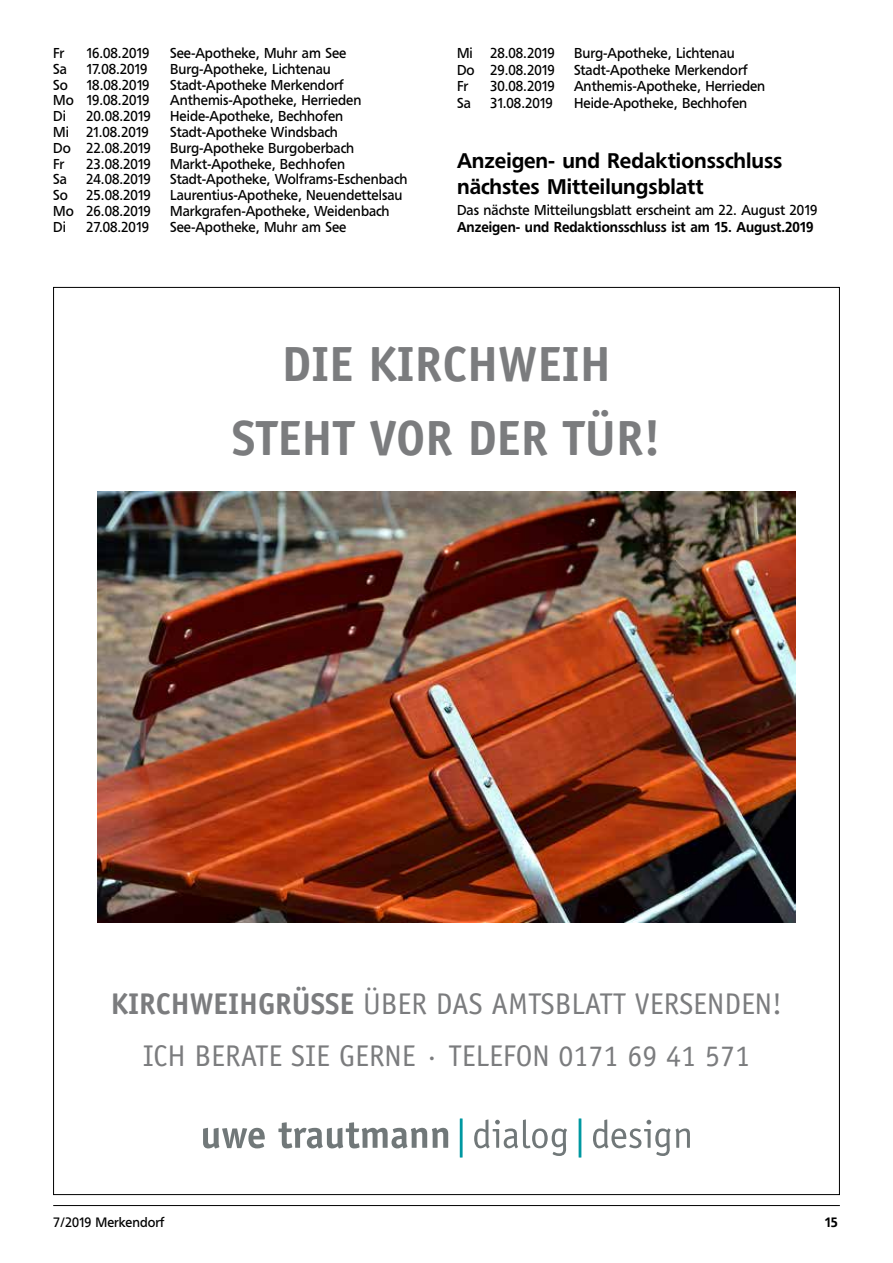
<style>
.page{position:relative;width:893px;height:1263px;background:#fff}
.page>*{position:absolute;margin:0;border:0;box-sizing:border-box;transform-origin:0 0}
.t1{font:700 49.5px/73.9px "Officina Sans";color:#7b7c7e;text-align:center}
.t2{font:30px/52.5px "Officina Sans";color:#7b7c7e;text-align:center}
.t3{font:500 21px/26.2px "Freeborn SB";color:#000}
.t4{font:14.25px "Freeborn SB";color:#000;scale:.95 1}
.t5{font:500 14.25px "Freeborn SB";color:#000;scale:.95 1}
.t6{font:13.5px "Freeborn SB";color:#000;scale:.95 1}
.t7{font:500 13.5px "Freeborn SB";color:#000;scale:.95 1}
.s1{font-weight:700}
</style>
<div class="page">
<hr style="left:53px;top:1205px;width:787px;height:1px;background:#000">
<svg style="left:203px;top:1122px;width:245px;height:26px"></svg>
<hr style="left:460px;top:1118px;width:3px;height:39px;background:#0098a1">
<svg style="left:474px;top:1119px;width:93px;height:37px"></svg>
<hr style="left:579px;top:1118px;width:2px;height:39px;background:#0098a1">
<svg style="left:593px;top:1119px;width:97px;height:37px"></svg>
<img style="left:97px;top:492px;width:699px;height:431px">
<p class="t4" style="left:53px;top:45px;width:13px">Fr</p>
<p class="t4" style="left:86px;top:45px;width:68px">16.08.2019</p>
<p class="t4" style="left:170px;top:45px;width:187px">See-Apotheke, Muhr am See</p>
<p class="t4" style="left:53px;top:61px;width:16px">Sa</p>
<p class="t4" style="left:86px;top:61px;width:66px">17.08.2019</p>
<p class="t4" style="left:170px;top:61px;width:171px">Burg-Apotheke, Lichtenau</p>
<p class="t4" style="left:53px;top:76px;width:17px">So</p>
<p class="t4" style="left:86px;top:76px;width:68px">18.08.2019</p>
<p class="t4" style="left:170px;top:76px;width:184px">Stadt-Apotheke Merkendorf</p>
<p class="t4" style="left:53px;top:92px;width:103px">Mo 19.08.2019</p>
<p class="t4" style="left:170px;top:92px;width:203px">Anthemis-Apotheke, Herrieden</p>
<p class="t4" style="left:53px;top:108px;width:15px">Di</p>
<p class="t4" style="left:86px;top:108px;width:70px">20.08.2019</p>
<p class="t4" style="left:170px;top:108px;width:184px">Heide-Apotheke, Bechhofen</p>
<p class="t4" style="left:53px;top:124px;width:102px">Mi 21.08.2019</p>
<p class="t4" style="left:170px;top:124px;width:178px">Stadt-Apotheke Windsbach</p>
<p class="t4" style="left:53px;top:140px;width:104px">Do 22.08.2019</p>
<p class="t4" style="left:170px;top:140px;width:195px">Burg-Apotheke Burgoberbach</p>
<p class="t4" style="left:53px;top:155px;width:13px">Fr</p>
<p class="t4" style="left:86px;top:155px;width:70px">23.08.2019</p>
<p class="t4" style="left:170px;top:155px;width:186px">Markt-Apotheke, Bechhofen</p>
<p class="t4" style="left:53px;top:171px;width:16px">Sa</p>
<p class="t4" style="left:86px;top:171px;width:70px">24.08.2019</p>
<p class="t4" style="left:170px;top:171px;width:251px">Stadt-Apotheke, Wolframs-Eschenbach</p>
<p class="t4" style="left:53px;top:187px;width:17px">So</p>
<p class="t4" style="left:86px;top:187px;width:70px">25.08.2019</p>
<p class="t4" style="left:170px;top:187px;width:246px">Laurentius-Apotheke, Neuendettelsau</p>
<p class="t4" style="left:53px;top:203px;width:104px">Mo 26.08.2019</p>
<p class="t4" style="left:170px;top:203px;width:233px">Markgrafen-Apotheke, Weidenbach</p>
<p class="t4" style="left:53px;top:219px;width:15px">Di</p>
<p class="t4" style="left:86px;top:219px;width:68px">27.08.2019</p>
<p class="t4" style="left:170px;top:219px;width:187px">See-Apotheke, Muhr am See</p>
<p class="t4" style="left:457px;top:45px;width:104px">Mi 28.08.2019</p>
<p class="t4" style="left:574px;top:45px;width:171px">Burg-Apotheke, Lichtenau</p>
<p class="t4" style="left:457px;top:62px;width:104px">Do 29.08.2019</p>
<p class="t4" style="left:574px;top:62px;width:184px">Stadt-Apotheke Merkendorf</p>
<p class="t4" style="left:457px;top:78px;width:13px">Fr</p>
<p class="t4" style="left:490px;top:78px;width:70px">30.08.2019</p>
<p class="t4" style="left:574px;top:78px;width:203px">Anthemis-Apotheke, Herrieden</p>
<p class="t4" style="left:457px;top:95px;width:16px">Sa</p>
<p class="t4" style="left:490px;top:95px;width:67px">31.08.2019</p>
<p class="t4" style="left:574px;top:95px;width:184px">Heide-Apotheke, Bechhofen</p>
<h3 class="t3" style="left:457px;top:147px;width:327px">Anzeigen- und Redaktionsschluss nächstes Mitteilungsblatt</h3>
<p class="t4" style="left:457px;top:202px;width:381px">Das nächste Mitteilungsblatt erscheint am 22. August 2019</p>
<p class="t5" style="left:457px;top:218px;width:377px">Anzeigen- und Redaktionsschluss ist am 15. August.2019</p>
<h1 class="t1" style="left:232px;top:327px;width:431px">DIE KIRCHWEIH<br>STEHT VOR DER TÜR!</h1>
<h2 class="t2" style="left:111px;top:977px;width:673px"><span class="s1">KIRCHWEIHGRÜSSE</span> ÜBER DAS AMTSBLATT VERSENDEN!<br>ICH BERATE SIE GERNE · TELEFON 0171 69 41 571</h2>
<p class="t6" style="left:53px;top:1215px;width:119px">7/2019 Merkendorf</p>
<p class="t7" style="left:825px;top:1215px;width:15px">15</p>
</div>
